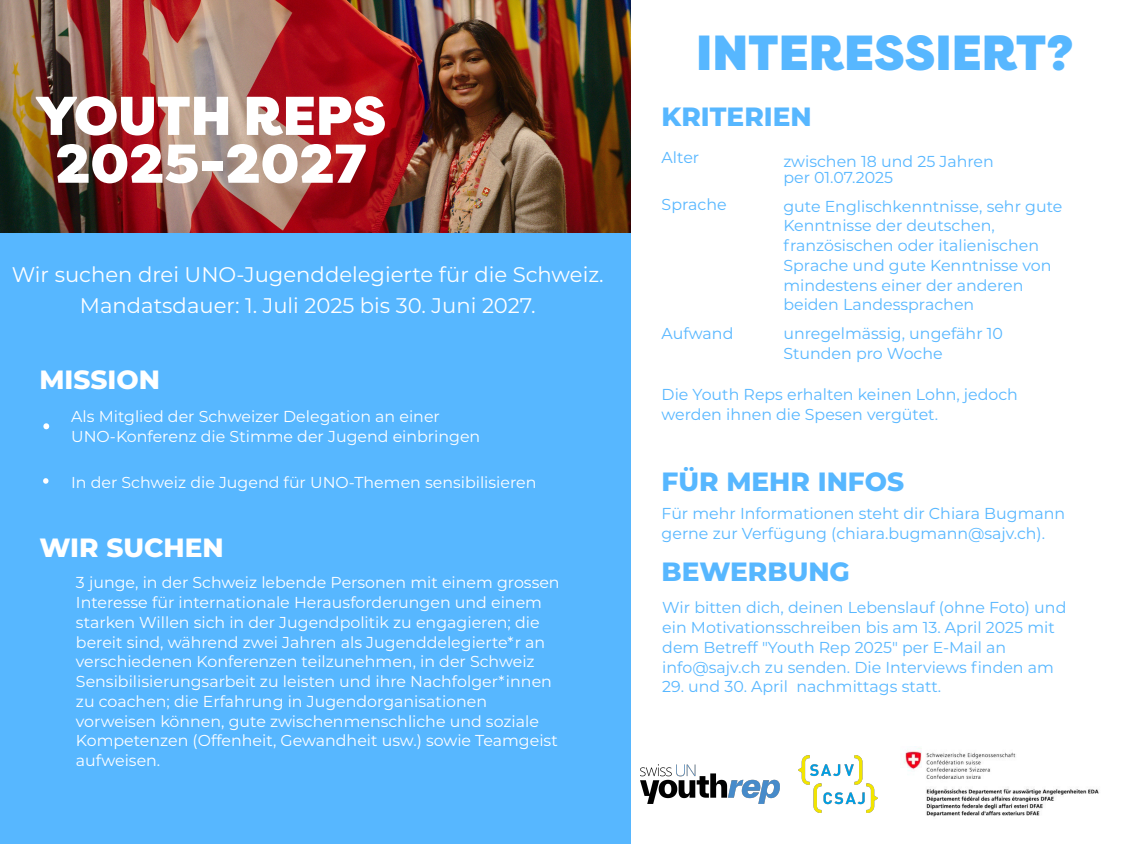
<style>
.page{position:relative;width:1125px;height:844px;background:#fff}
.page>*{position:absolute;margin:0;border:0;box-sizing:border-box;transform-origin:0 0}
.t1{font:900 54.5px/47.8px "Filson Pro";color:#fff;text-align:center}
.t2{font:54.5px "Montserrat";color:#fff}
.t3{font:50.5px "Montserrat";color:#fff}
.t4{font:900 49.25px "Filson Pro";color:#57b7ff}
.t5{font:800 26.38px "Montserrat";color:#57b7ff}
.t6{font:800 26.38px "Montserrat";color:#fff}
.t7{font:21.12px/31px "Montserrat";color:#fff;text-align:center}
.t8{font:15.88px/19.8px "Montserrat";color:#57b7ff}
.t9{font:15.88px/19.8px "Montserrat";color:#fff}
</style>
<div class="page">
<img style="left:0;top:0;width:630px;height:234px">
<div style="left:0;top:234px;width:631px;height:610px;background:#57b7ff"></div>
<img style="left:641px;top:764px;width:139px;height:39px">
<img style="left:798px;top:755px;width:79px;height:57px">
<img style="left:903px;top:746px;width:196px;height:71px">
<h1 class="t1" style="left:35px;top:93px;width:353px">YOUTH REPS<br>2025-2027</h1>
<h3 class="t7" style="left:12px;top:258px;width:593px">Wir suchen drei UNO-Jugenddelegierte für die Schweiz.<br>Mandatsdauer: 1. Juli 2025 bis 30. Juni 2027.</h3>
<h3 class="t6" style="left:39px;top:360px;width:122px">MISSION</h3>
<h1 class="t2" style="left:39px;top:384px;width:15px">·</h1>
<h2 class="t3" style="left:39px;top:442px;width:14px">·</h2>
<p class="t9" style="left:71px;top:406px;width:370px">Als Mitglied der Schweizer Delegation an einer</p>
<p class="t9" style="left:71px;top:425px;width:411px">UNO-Konferenz die Stimme der Jugend einbringen</p>
<p class="t9" style="left:71px;top:472px;width:467px">In der Schweiz die Jugend für UNO-Themen sensibilisieren</p>
<h3 class="t6" style="left:39px;top:528px;width:186px">WIR SUCHEN</h3>
<p class="t9" style="left:76px;top:572px;width:485px">3 junge, in der Schweiz lebende Personen mit einem grossen Interesse für internationale Herausforderungen und einem starken Willen sich in der Jugendpolitik zu engagieren; die bereit sind, während zwei Jahren als Jugenddelegierte*r an verschiedenen Konferenzen teilzunehmen, in der Schweiz Sensibilisierungsarbeit zu leisten und ihre Nachfolger*innen zu coachen; die Erfahrung in Jugendorganisationen vorweisen können, gute zwischenmenschliche und soziale Kompetenzen (Offenheit, Gewandheit usw.) sowie Teamgeist aufweisen.</p>
<h3 class="t4" style="left:696px;top:22px;width:379px">INTERESSIERT?</h3>
<h3 class="t5" style="left:662px;top:97px;width:152px">KRITERIEN</h3>
<p class="t8" style="left:662px;top:147px;width:39px">Alter</p>
<p class="t8" style="left:662px;top:194px;width:67px">Sprache</p>
<p class="t8" style="left:783px;top:154px;width:212px;line-height:15.4px">zwischen 18 und 25 Jahren per 01.07.2025</p>
<p class="t8" style="left:783px;top:196px;width:280px">gute Englischkenntnisse, sehr gute<br>Kenntnisse der deutschen, französischen oder italienischen<br>Sprache und gute Kenntnisse von mindestens einer der anderen beiden Landessprachen</p>
<p class="t8" style="left:662px;top:323px;width:73px">Aufwand</p>
<p class="t8" style="left:783px;top:323px;width:221px">unregelmässig, ungefähr 10<br>Stunden pro Woche</p>
<p class="t8" style="left:662px;top:384px;width:358px">Die Youth Reps erhalten keinen Lohn, jedoch werden ihnen die Spesen vergütet.</p>
<h3 class="t5" style="left:662px;top:462px;width:244px">FÜR MEHR INFOS</h3>
<p class="t8" style="left:662px;top:503px;width:405px">Für mehr Informationen steht dir Chiara Bugmann gerne zur Verfügung (chiara.bugmann@sajv.ch).</p>
<h3 class="t5" style="left:662px;top:552px;width:190px">BEWERBUNG</h3>
<p class="t8" style="left:662px;top:597px;width:406px">Wir bitten dich, deinen Lebenslauf (ohne Foto) und ein Motivationsschreiben bis am 13. April 2025 mit dem Betreff "Youth Rep 2025" per E-Mail an info@sajv.ch zu senden. Die Interviews finden am</p>
<p class="t8" style="left:662px;top:676px;width:280px">29. und 30. April nachmittags statt.</p>
</div>
